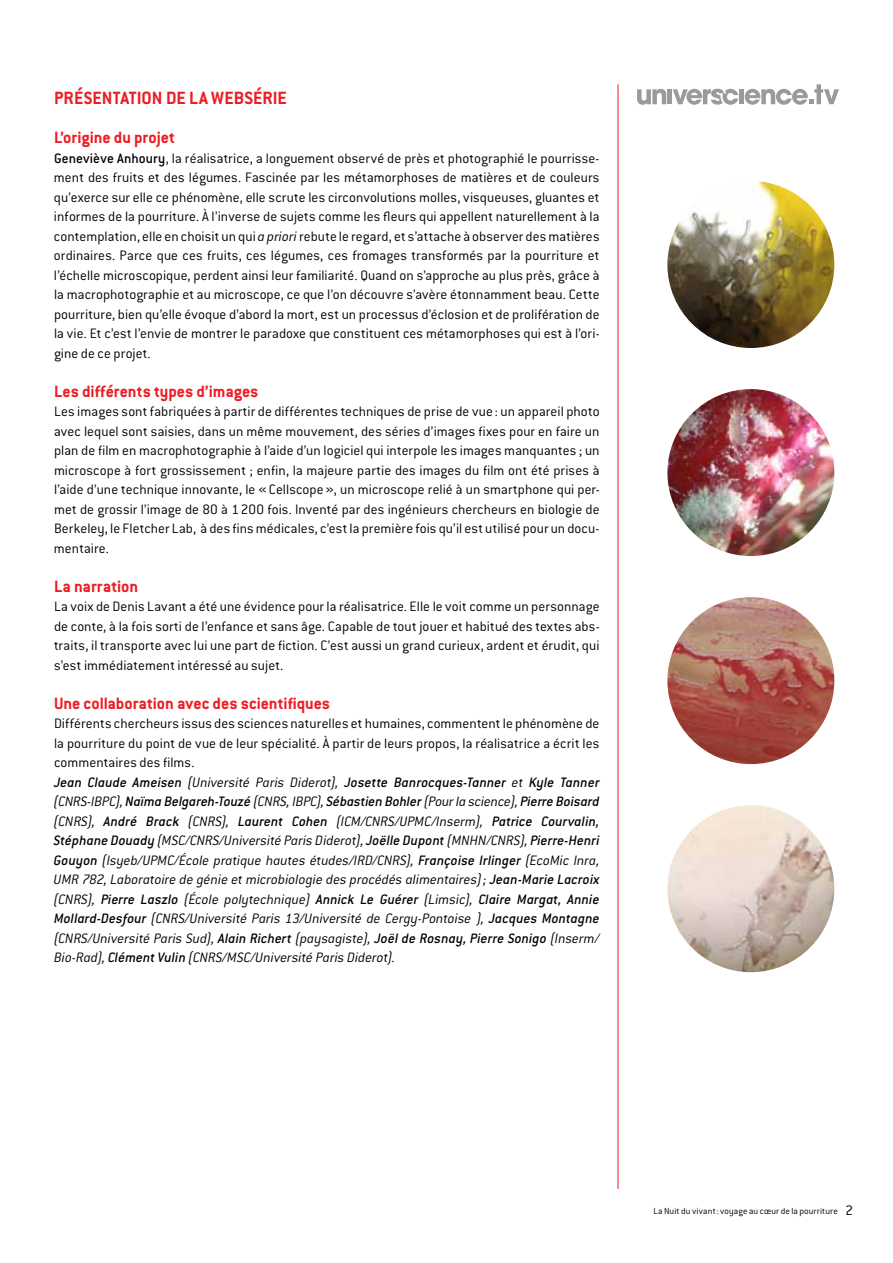
<style>
.page{position:relative;width:893px;height:1263px;background:#fff}
.page>*{position:absolute;margin:0;border:0;box-sizing:border-box;transform-origin:0 0}
.t1{font:700 19.5px "Conduit ITC";color:#ed1d24}
.t2{font:700 18px "Conduit ITC";letter-spacing:-.005em;color:#ed1d24}
.t3{font:300 15px/19.5px "Conduit ITC";letter-spacing:.005em;color:#000;text-align:justify}
.t4{font:15px/19.5px "Conduit ITC Light Italic Alt";letter-spacing:.005em;color:#000;text-align:justify}
.t5{font:15px/19.5px "Conduit ITC Medium Italic Alt";letter-spacing:.01em;color:#000;text-align:justify}
.t6{font:300 9.75px "Conduit ITC";letter-spacing:.015em;color:#000}
.s1{font-weight:500}
.s2{font-family:"Conduit ITC Light Italic Alt";font-weight:400}
.s3{font-family:"Conduit ITC Light Italic Alt"}
.s4{font-family:"Conduit ITC Medium Italic Alt"}
.s5{font-size:15px}
</style>
<div class="page">
<hr style="left:618px;top:84px;width:1px;height:1105px;background:#ed1d24">
<img style="left:667px;top:181px;width:167px;height:167px;border-radius:83px">
<img style="left:667px;top:597px;width:167px;height:167px;border-radius:83px">
<img style="left:667px;top:389px;width:167px;height:167px;border-radius:83px">
<svg style="left:637px;top:89px;width:29px;height:16px"></svg>
<hr style="left:668px;top:89px;width:4px;height:15px;background:#9a9a9a">
<div style="left:739px;top:89px;width:5px;height:15px;background:#9a9a9a"></div>
<svg style="left:673px;top:89px;width:65px;height:16px"></svg>
<svg style="left:745px;top:84px;width:94px;height:21px"></svg>
<img style="left:667px;top:805px;width:167px;height:167px;border-radius:83px">
<h1 class="t1" style="left:54px;top:87px;width:234px">Présentation de la websérie</h1>
<p class="t2" style="left:54px;top:127px;width:123px">L’origine du projet</p>
<p class="t3" style="left:54px;top:148px;width:547px"><span class="s1">Geneviève Anhoury</span>, la réalisatrice, a longuement observé de près et photographié le pourrisse&shy;ment des fruits et des légumes. Fascinée par les métamorphoses de matières et de couleurs qu’exerce sur elle ce phénomène, elle scrute les circonvolutions molles, visqueuses, gluantes et informes de la pourriture. À l’inverse de sujets comme les fleurs qui appellent naturellement à la contemplation, elle en choisit un qui <span class="s2">a priori</span> rebute le regard, et s’attache à observer des matières ordinaires. Parce que ces fruits, ces légumes, ces fromages transformés par la pourriture et l’échelle microscopique, perdent ainsi leur familiarité. Quand on s’approche au plus près, grâce à la macrophotographie et au microscope, ce que l’on découvre s’avère étonnamment beau. Cette pourriture, bien qu’elle évoque d’abord la mort, est un processus d’éclosion et de prolifération de la vie. Et c’est l’envie de montrer le paradoxe que constituent ces métamorphoses qui est à l’ori&shy;gine de ce projet.</p>
<p class="t2" style="left:54px;top:380px;width:206px">Les différents types d’images</p>
<p class="t3" style="left:54px;top:402px;width:547px">Les images sont fabriquées à partir de différentes techniques de prise de vue : un appareil photo avec lequel sont saisies, dans un même mouvement, des séries d’images fixes pour en faire un plan de film en macrophotographie à l’aide d’un logiciel qui interpole les images manquantes ; un microscope à fort grossissement ; enfin, la majeure partie des images du film ont été prises à l’aide d’une technique innovante, le « Cellscope», un microscope relié à un smartphone qui per&shy;met de grossir l’image de 80 à 1200 fois. I nventé par des ingénieurs chercheurs en biologie de Berkeley, le Fletcher Lab, à des fins médicales, c’est la première fois qu’il est utilisé pour un docu&shy;mentaire.</p>
<p class="t2" style="left:54px;top:575px;width:86px">La narration</p>
<p class="t3" style="left:54px;top:597px;width:547px">La voix de Denis Lavant a été une évidence pour la réalisatrice. Elle le voit comme un personnage de conte, à la fois sorti de l’enfance et sans âge. Capable de tout jouer et habitué des textes abs&shy;traits, il transporte avec lui une part de fiction. C’est aussi un grand curieux, ardent et érudit, qui s’est immédiatement intéressé au sujet.</p>
<p class="t2" style="left:54px;top:692px;width:278px">Une collaboration avec des scientifiques</p>
<p class="t3" style="left:54px;top:714px;width:547px">Différents chercheurs issus des sciences naturelles et humaines, commentent le phénomène de la pourriture du point de vue de leur spécialité. À partir de leurs propos, la réalisatrice a écrit les commentaires des films.</p>
<p class="t5" style="left:54px;top:772px;width:547px">Jean Claude Ameisen <span class="s3">(Université Paris Diderot),</span> Josette Banrocques-Tanner <span class="s3">et</span> Kyle Tanner <span class="s3">(CNRS-IBPC),</span> Naïma Belgareh-Touzé <span class="s3">(CNRS, IBPC),</span> Sébastien Bohler <span class="s3">(Pour la science),</span> Pierre Boisard <span class="s3">(CNRS),</span> André Brack <span class="s3">(CNRS),</span> Laurent Cohen <span class="s3">(ICM/CNRS/UPMC/Inserm),</span> Patrice Courvalin,</p>
<p class="t4" style="left:54px;top:831px;width:547px"><span class="s4">Stéphane Douady</span> (MSC/CNRS/Université Paris Diderot), <span class="s4">Joëlle Dupont</span> (MNHN/CNRS), <span class="s4">Pierre-Henri Gouyon</span> (Isyeb/UPMC/École pratique hautes études/IRD/CNRS), <span class="s4">Françoise Irlinger</span> (EcoMic Inra, UMR 782, Laboratoire de génie et microbiologie des procédés alimentaires); <span class="s4">Jean-Marie Lacroix</span></p>
<p class="t5" style="left:54px;top:889px;width:547px"><span class="s3">(CNRS),</span> Pierre Laszlo <span class="s3">(École polytechnique)</span> Annick Le Guérer <span class="s3">(Limsic),</span> Claire Margat, Annie</p>
<p class="t4" style="left:54px;top:909px;width:547px"><span class="s4">Mollard-Desfour</span> (CNRS/Université Paris 13/Université de Cergy-Pontoise ), <span class="s4">Jacques Montagne </span>(CNRS/Université Paris Sud), <span class="s4">Alain Richert</span> (paysagiste), <span class="s4">Joël de Rosnay, Pierre Sonigo</span> (Inserm/ Bio-Rad), <span class="s4">Clément Vulin</span> (CNRS/MSC/Université Paris Diderot).</p>
<p class="t6" style="left:653px;top:1205px;width:201px">La Nuit du vivant: voyage au cœur de la pourriture <span class="s5">2</span></p>
</div>
